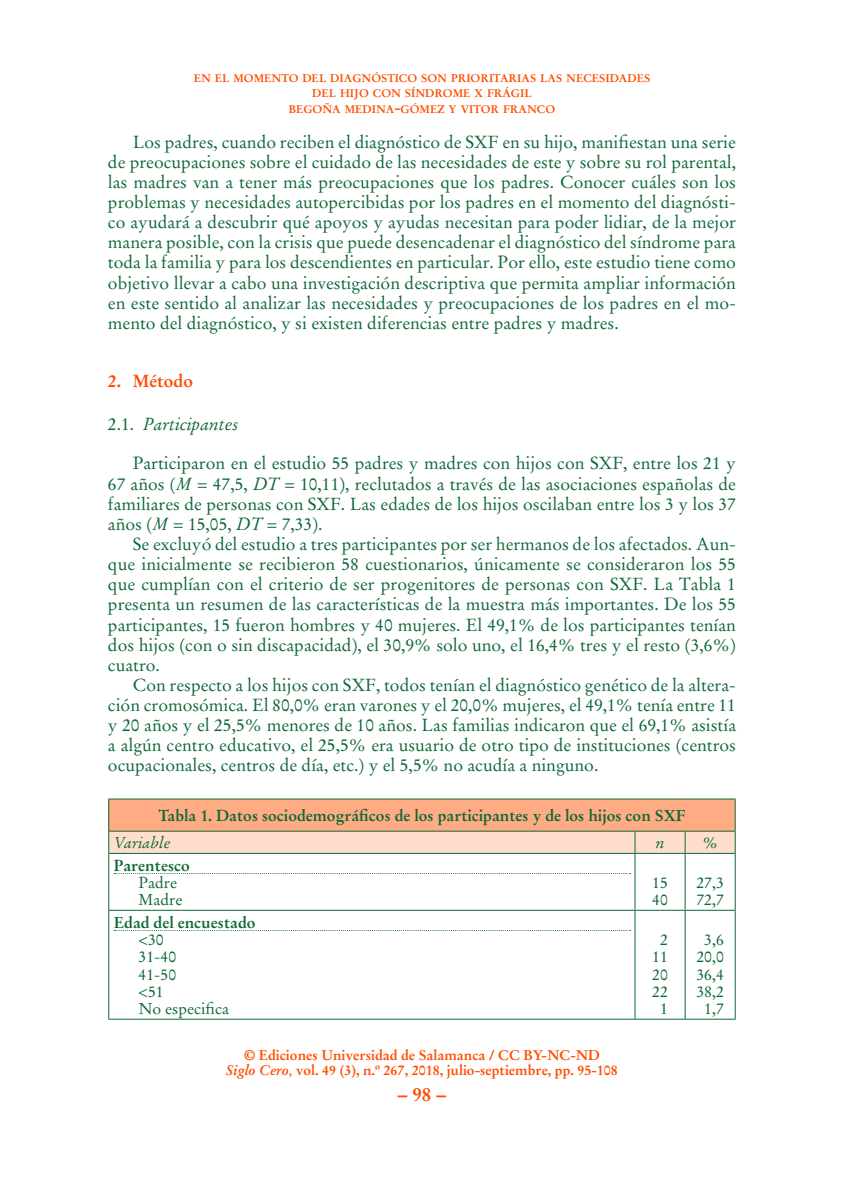
<style>
.page{position:relative;width:844px;height:1191px;background:#fff}
.page>*{position:absolute;margin:0;border:0;box-sizing:border-box;transform-origin:0 0}
.t1{font:700 19.25px "Stempel Garamond";color:#ff4c00}
.TEX_de_párrafo_N_par{font:17.5px/20.1px "Stempel Garamond";color:#0f6838;text-align:justify}
.TEX_Cab_Cur{font:italic 17.5px "Stempel Garamond";color:#0f6838}
.TEX_Cab_Neg{font:700 17.5px "Stempel Garamond";color:#ff4c00}
.t2{font:700 15.75px "Stempel Garamond";color:#0f6838}
.t3{font:15.75px "Stempel Garamond";color:#0f6838}
.t4{font:italic 15.75px "Stempel Garamond";color:#0f6838}
.t5{font:700 14px/15.8px "Stempel Garamond";color:#ff4c00;text-align:center}
.t6{font:700 11.03px/15.8px "Stempel Garamond";color:#ff4c00;text-align:center}
.s1{font-size:15.75px}
.s2{font-style:normal}
.s3{font-style:italic}
.s4{font-weight:400}
</style>
<div class="page">
<div style="left:109px;top:799px;width:626px;height:32px;background:#ffac85"></div>
<hr style="left:108px;top:798px;width:527px;height:1px;background:#0f6838">
<hr style="left:108px;top:799px;width:1px;height:31px;background:#0f6838">
<hr style="left:635px;top:798px;width:50px;height:1px;background:#0f6838">
<hr style="left:685px;top:798px;width:50px;height:1px;background:#0f6838">
<hr style="left:734px;top:799px;width:1px;height:31px;background:#0f6838">
<hr style="left:108px;top:830px;width:527px;height:1px;background:#0f6838">
<hr style="left:635px;top:830px;width:50px;height:1px;background:#0f6838">
<hr style="left:685px;top:830px;width:50px;height:1px;background:#0f6838">
<svg style="left:108px;top:831px;width:627px;height:22px;background:#f5d9c6"></svg>
<hr style="left:108px;top:853px;width:527px;height:1px;background:#0f6838">
<hr style="left:108px;top:854px;width:1px;height:56px;background:#0f6838">
<hr style="left:635px;top:853px;width:50px;height:1px;background:#0f6838">
<hr style="left:634px;top:854px;width:1px;height:56px;background:#0f6838">
<hr style="left:685px;top:853px;width:50px;height:1px;background:#0f6838">
<hr style="left:684px;top:854px;width:1px;height:56px;background:#0f6838">
<hr style="left:734px;top:854px;width:1px;height:56px;background:#0f6838">
<hr style="left:108px;top:910px;width:527px;height:1px;background:#0f6838">
<hr style="left:108px;top:910px;width:1px;height:108px;background:#0f6838">
<hr style="left:635px;top:910px;width:50px;height:1px;background:#0f6838">
<hr style="left:634px;top:910px;width:1px;height:108px;background:#0f6838">
<hr style="left:685px;top:910px;width:50px;height:1px;background:#0f6838">
<hr style="left:684px;top:910px;width:1px;height:108px;background:#0f6838">
<hr style="left:734px;top:910px;width:1px;height:108px;background:#0f6838">
<hr style="left:108px;top:1018px;width:527px;height:1px;background:#0f6838">
<hr style="left:635px;top:1018px;width:50px;height:1px;background:#0f6838">
<hr style="left:685px;top:1018px;width:50px;height:1px;background:#0f6838">
<svg style="left:114px;top:873px;width:516px;height:1px"></svg>
<svg style="left:114px;top:930px;width:516px;height:1px"></svg>
<p class="t6" style="left:194px;top:70px;width:458px">EN EL MOMENTO DEL DIAGNÓSTICO SON PRIORITARIAS LAS NECESIDADES<br>DEL HIJO CON SÍNDROME X FRÁGIL<br>BEGOÑA MEDINA<span class="s1">-</span>GÓMEZ Y VITOR FRANCO</p>
<p class="TEX_de_párrafo_N_par" style="left:108px;top:132px;width:629px;text-indent:25px">Los padres, cuando reciben el diagnóstico de SXF en su hijo, manifiestan una serie de preocupaciones sobre el cuidado de las necesidades de este y sobre su rol parental, las madres van a tener más preocupaciones que los padres. Conocer cuáles son los problemas y necesidades autopercibidas por los padres en el momento del diagnósti&shy;co ayudará a descubrir qué apoyos y ayudas necesitan para poder lidiar, de la mejor manera posible, con la crisis que puede desencadenar el diagnóstico del síndrome para toda la familia y para los descendientes en particular. Por ello, este estudio tiene como objetivo llevar a cabo una investigación descriptiva que permita ampliar información en este sentido al analizar las necesidades y preocupaciones de los padres en el mo&shy;mento del diagnóstico, y si existen diferencias entre padres y madres.</p>
<p class="TEX_Cab_Neg" style="left:108px;top:370px;width:87px">2. Método</p>
<p class="TEX_Cab_Cur" style="left:108px;top:413px;width:132px"><span class="s2">2.1.</span> Participantes</p>
<p class="TEX_de_párrafo_N_par" style="left:108px;top:453px;width:629px;text-indent:25px">Participaron en el estudio 55 padres y madres con hijos con SXF, entre los 21 y 67 años (<span class="s3">M</span> = 47,5, <span class="s3">DT</span> = 10,11), reclutados a través de las asociaciones españolas de familiares de personas con SXF. Las edades de los hijos oscilaban entre los 3 y los 37 años (<span class="s3">M</span> = 15,05, <span class="s3">DT</span> = 7,33).</p>
<p class="TEX_de_párrafo_N_par" style="left:108px;top:534px;width:629px;text-indent:25px">Se excluyó del estudio a tres participantes por ser hermanos de los afectados. Aun&shy;que inicialmente se recibieron 58 cuestionarios, únicamente se consideraron los 55 que cumplían con el criterio de ser progenitores de personas con SXF. La Tabla 1 presenta un resumen de las características de la muestra más importantes. De los 55 participantes, 15 fueron hombres y 40 mujeres. El 49,1% de los participantes tenían dos hijos (con o sin discapacidad), el 30,9% solo uno, el 16,4% tres y el resto (3,6%) cuatro.</p>
<p class="TEX_de_párrafo_N_par" style="left:108px;top:675px;width:629px;text-indent:25px">Con respecto a los hijos con SXF, todos tenían el diagnóstico genético de la altera&shy;ción cromosómica. El 80,0% eran varones y el 20,0% mujeres, el 49,1% tenía entre 11 y 20 años y el 25,5% menores de 10 años. Las familias indicaron que el 69,1% asistía a algún centro educativo, el 25,5% era usuario de otro tipo de instituciones (centros ocupacionales, centros de día, etc.) y el 5,5% no acudía a ninguno.</p>
<p class="t2" style="left:158px;top:806px;width:528px">Tabla 1. Datos sociodemográficos de los participantes y de los hijos con SXF</p>
<p class="t4" style="left:114px;top:833px;width:58px">Variable</p>
<p class="t4" style="left:655px;top:833px;width:10px">n</p>
<p class="t4" style="left:702px;top:833px;width:17px">%</p>
<p class="t2" style="left:114px;top:855px;width:78px">Parentesco</p>
<p class="t3" style="left:138px;top:873px;width:40px">Padre</p>
<p class="t3" style="left:138px;top:890px;width:45px">Madre</p>
<p class="t3" style="left:652px;top:873px;width:17px">15</p>
<p class="t3" style="left:652px;top:890px;width:17px">40</p>
<p class="t3" style="left:696px;top:873px;width:29px">27,3</p>
<p class="t3" style="left:696px;top:890px;width:29px">72,7</p>
<p class="t2" style="left:114px;top:912px;width:143px">Edad del encuestado</p>
<p class="t3" style="left:138px;top:930px;width:27px">&lt;30</p>
<p class="t3" style="left:138px;top:947px;width:39px">31-40</p>
<p class="t3" style="left:138px;top:964px;width:39px">41-50</p>
<p class="t3" style="left:138px;top:982px;width:27px">&lt;51</p>
<p class="t3" style="left:138px;top:999px;width:92px">No especifica</p>
<p class="t5" style="left:226px;top:1046px;width:393px">© Ediciones Universidad de Salamanca / CC BY-NC-ND<br><span class="s3">Siglo Cero</span><span class="s4">,</span> vol. 49 (3), n.º 267, 2018, julio-septiembre, pp. 95-108</p>
<p class="t1" style="left:398px;top:1082px;width:50px">– 98 –</p>
<p class="t3" style="left:660px;top:930px;width:9px">2</p>
<p class="t3" style="left:652px;top:947px;width:17px">11</p>
<p class="t3" style="left:652px;top:964px;width:17px">20</p>
<p class="t3" style="left:652px;top:982px;width:17px">22</p>
<p class="t3" style="left:660px;top:999px;width:9px">1</p>
<p class="t3" style="left:704px;top:930px;width:21px">3,6</p>
<p class="t3" style="left:696px;top:947px;width:29px">20,0</p>
<p class="t3" style="left:696px;top:964px;width:29px">36,4</p>
<p class="t3" style="left:696px;top:982px;width:29px">38,2</p>
<p class="t3" style="left:704px;top:999px;width:21px">1,7</p>
</div>
